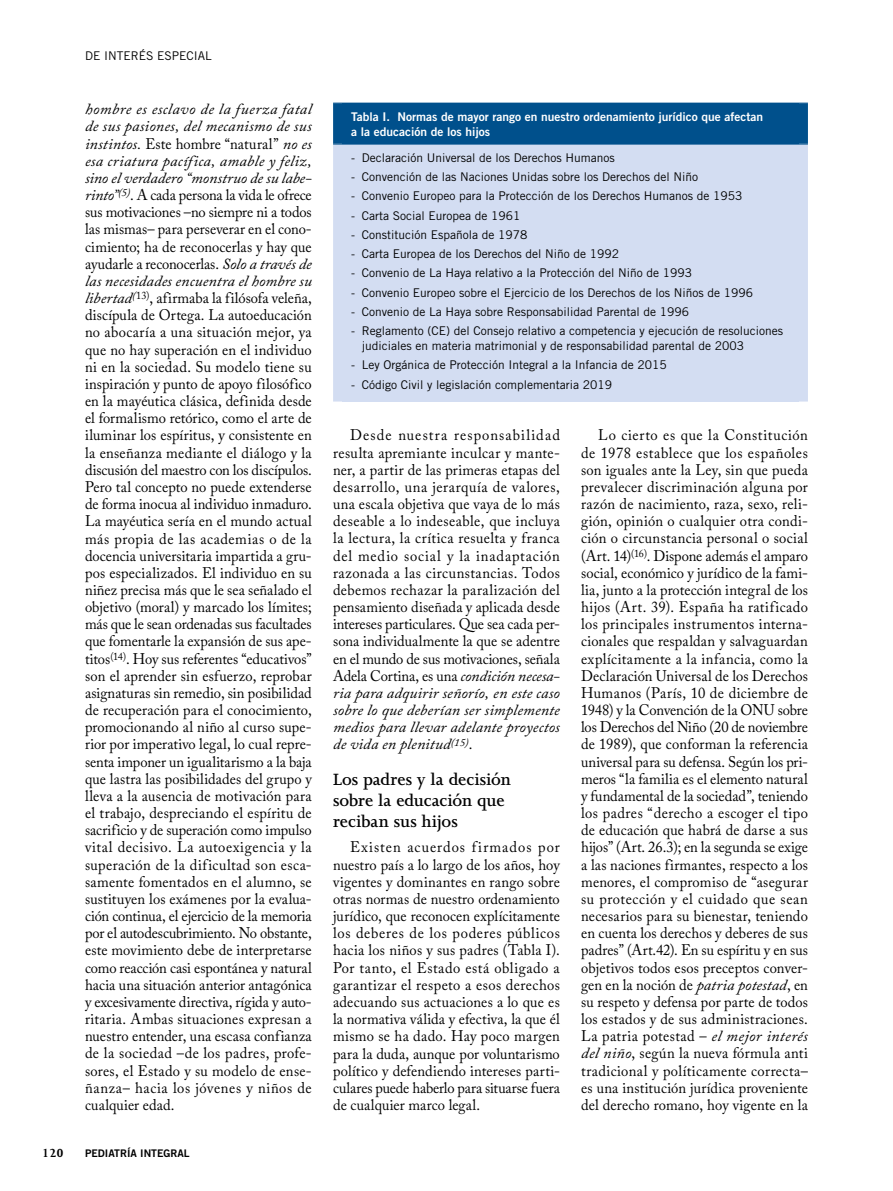
<style>
.page{position:relative;width:893px;height:1191px;background:#fff}
.page>*{position:absolute;margin:0;border:0;box-sizing:border-box;transform-origin:0 0}
.t1{font:600 18.75px/21px "Joanna MT Std";letter-spacing:-.005em;color:#000}
.t2{font:15.3px/17.1px "Adobe Caslon Pro";letter-spacing:.005em;color:#000;text-align:justify;scale:.95 1}
.t3{font:700 13.5px "Joanna MT Std";color:#000}
.t4{font:12px/15px "Trade Gothic";color:#000}
.t5{font:12px/14.2px "Trade Gothic Bold Two";color:#fff}
.t6{font:10.5px "Trade Gothic Bold Two";color:#000}
.s1{font-style:italic}
</style>
<div class="page">
<div style="left:342px;top:103px;width:457px;height:41px;background:#00508c"></div>
<div style="left:342px;top:144px;width:457px;height:257px;background:#d3ddf2"></div>
<div style="left:333px;top:144px;width:18px;height:257px;background:#d3ddf2"></div>
<div style="left:790px;top:144px;width:18px;height:257px;background:#d3ddf2"></div>
<div style="left:333px;top:103px;width:18px;height:41px;background:#00508c"></div>
<div style="left:790px;top:103px;width:18px;height:41px;background:#00508c"></div>
<hr style="left:333px;top:144px;width:475px;height:1px;background:#00508c">
<p class="t4" style="left:85px;top:48px;width:128px">de interés especial</p>
<p class="t2" style="left:85px;top:100px;width:240px"><span class="s1">hombre es esclavo de la fuerza fatal de sus pasiones, del mecanismo de sus instintos.</span> Este hombre “natural” <span class="s1">no es esa criatura pacífica, amable y feliz, sino el verdadero “monstruo de su labe&shy;rinto”</span><sup>(5)</sup>. A cada persona la vida le ofrece sus motivaciones –no siempre ni a todos las mismas– para perseverar en el cono&shy;cimiento; ha de reconocerlas y hay que ayudarle a reconocerlas. <span class="s1">Solo a través de las necesidades encuentra el hombre su libertad</span><sup>(</sup><sup>13)</sup>, afirmaba la filósofa veleña, discípula de Ortega. La autoeducación no abocaría a una situación mejor, ya que no hay superación en el individuo ni en la sociedad. Su modelo tiene su inspiración y punto de apoyo filosófico en la mayéutica clásica, definida desde el formalismo retórico, como el arte de iluminar los espíritus, y consistente en la enseñanza mediante el diálogo y la discusión del maestro con los discípulos.<br>Pero tal concepto no puede extenderse de forma inocua al individuo inmaduro.<br>La mayéutica sería en el mundo actual más propia de las academias o de la docencia universitaria impartida a gru&shy;pos especializados. El individuo en su niñez precisa más que le sea señalado el objetivo (moral) y marcado los límites; más que le sean ordenadas sus facultades que fomentarle la expansión de sus ape&shy;titos<sup>(14)</sup>. Hoy sus referentes “educativos” son el aprender sin esfuerzo, reprobar asignaturas sin remedio, sin posibilidad de recuperación para el conocimiento, promocionando al niño al curso supe&shy;rior por imperativo legal, lo cual repre&shy;senta imponer un igualitarismo a la baja que lastra las posibilidades del grupo y lleva a la ausencia de motivación para el trabajo, despreciando el espíritu de sacrificio y de superación como impulso vital decisivo. La autoexigencia y la superación de la dificultad son esca&shy;samente fomentados en el alumno, se sustituyen los exámenes por la evalua&shy;ción continua, el ejercicio de la memoria por el autodescubrimiento. No obstante, este movimiento debe de interpretarse como reacción casi espontánea y natural hacia una situación anterior antagónica y excesivamente directiva, rígida y auto&shy;ritaria. Ambas situaciones expresan a nuestro entender, una escasa confianza de la sociedad –de los padres, profe&shy;sores, el Estado y su modelo de ense&shy;ñanza– hacia los jóvenes y niños de cualquier edad.</p>
<p class="t3" style="left:42px;top:1145px;width:23px">120</p>
<p class="t6" style="left:85px;top:1146px;width:106px">PEDIATRÍA INTEGRAL</p>
<p class="t5" style="left:351px;top:110px;width:414px">Tabla I. Normas de mayor rango en nuestro ordenamiento jurídico que afectan a la educación de los hijos</p>
<p class="t4" style="left:351px;top:150px;width:265px">- Declaración Universal de los Derechos Humanos</p>
<p class="t4" style="left:351px;top:169px;width:348px">- Convención de las Naciones Unidas sobre los Derechos del Niño</p>
<p class="t4" style="left:351px;top:188px;width:393px">- Convenio Europeo para la Protección de los Derechos Humanos de 1953</p>
<p class="t4" style="left:351px;top:208px;width:171px">- Carta Social Europea de 1961</p>
<p class="t4" style="left:351px;top:227px;width:178px">- Constitución Española de 1978</p>
<p class="t4" style="left:351px;top:246px;width:269px">- Carta Europea de los Derechos del Niño de 1992</p>
<p class="t4" style="left:351px;top:265px;width:342px">- Convenio de La Haya relativo a la Protección del Niño de 1993</p>
<p class="t4" style="left:351px;top:285px;width:403px">- Convenio Europeo sobre el Ejercicio de los Derechos de los Niños de 1996</p>
<p class="t4" style="left:351px;top:304px;width:339px">- Convenio de La Haya sobre Responsabilidad Parental de 1996</p>
<p class="t4" style="left:362px;top:323px;width:423px;text-indent:-11px">- Reglamento (CE) del Consejo relativo a competencia y ejecución de resoluciones judiciales en materia matrimonial y de responsabilidad parental de 2003</p>
<p class="t4" style="left:351px;top:357px;width:317px">- Ley Orgánica de Protección Integral a la Infancia de 2015</p>
<p class="t4" style="left:351px;top:377px;width:262px">- Código Civil y legislación complementaria 2019</p>
<p class="t2" style="left:333px;top:426px;width:240px;text-indent:17px">Desde nuestra responsabilidad resulta apremiante inculcar y mante&shy;ner, a partir de las primeras etapas del desarrollo, una jerarquía de valores, una escala objetiva que vaya de lo más deseable a lo indeseable, que incluya la lectura, la crítica resuelta y franca del medio social y la inadaptación razonada a las circunstancias. Todos debemos rechazar la paralización del pensamiento diseñada y aplicada desde intereses particulares. Que sea cada per&shy;sona individualmente la que se adentre en el mundo de sus motivaciones, señala Adela Cortina, es una <span class="s1">condición necesa&shy;ria para adquirir señorío, en este caso sobre lo que deberían ser simplemente medios para llevar adelante proyectos de vida en plenitud</span><sup>(15)</sup>.</p>
<p class="t1" style="left:333px;top:769px;width:179px">Los padres y la decisión sobre la educación que reciban sus hijos</p>
<p class="t2" style="left:333px;top:838px;width:240px;text-indent:17px">Existen acuerdos firmados por nuestro país a lo largo de los años, hoy vigentes y dominantes en rango sobre otras normas de nuestro ordenamiento jurídico, que reconocen explícitamente los deberes de los poderes públicos hacia los niños y sus padres (Tabla I).<br>Por tanto, el Estado está obligado a garantizar el respeto a esos derechos adecuando sus actuaciones a lo que es la normativa válida y efectiva, la que él mismo se ha dado. Hay poco margen para la duda, aunque por voluntarismo político y defendiendo intereses parti&shy;culares puede haberlo para situarse fuera de cualquier marco legal.</p>
<p class="t2" style="left:581px;top:426px;width:240px;text-indent:17px">Lo cierto es que la Constitución de 1978 establece que los españoles son iguales ante la Ley, sin que pueda prevalecer discriminación alguna por razón de nacimiento, raza, sexo, reli&shy;gión, opinión o cualquier otra condi&shy;ción o circunstancia personal o social (Art. 14)<sup>(16)</sup>. Dispone además el amparo social, económico y jurídico de la fami&shy;lia, junto a la protección integral de los hijos (Art. 39). España ha ratificado los principales instrumentos interna&shy;cionales que respaldan y salvaguardan explícitamente a la infancia, como la Declaración Universal de los Derechos Humanos (París, 10 de diciembre de 1948) y la Convención de la ONU sobre los Derechos del Niño (20 de noviembre de 1989), que conforman la referencia universal para su defensa. Según los pri&shy;meros “la familia es el elemento natural y fundamental de la sociedad”, teniendo los padres “derecho a escoger el tipo de educación que habrá de darse a sus hijos” (Art. 26.3); en la segunda se exige a las naciones firmantes, respecto a los menores, el compromiso de “asegurar su protección y el cuidado que sean necesarios para su bienestar, teniendo en cuenta los derechos y deberes de sus padres” (Art.42). En su espíritu y en sus objetivos todos esos preceptos conver&shy;gen en la noción de <span class="s1">patria potestad</span>, en su respeto y defensa por parte de todos los estados y de sus administraciones.<br>La patria potestad – <span class="s1">el mejor interés del niño</span>, según la nueva fórmula anti tradicional y políticamente correcta– es una institución jurídica proveniente del derecho romano, hoy vigente en la</p>
</div>
